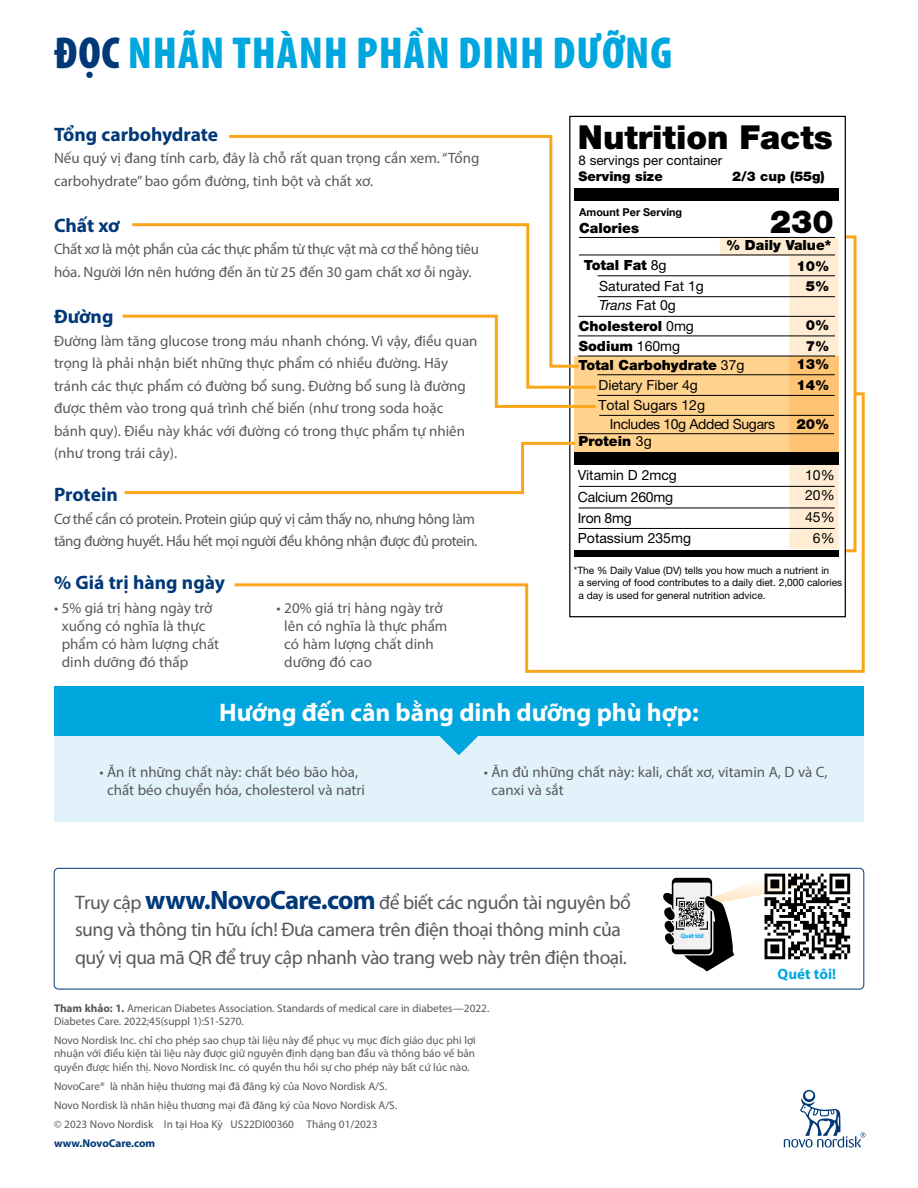
<style>
.page{position:relative;width:918px;height:1188px;background:#fff}
.page>*{position:absolute;margin:0;border:0;box-sizing:border-box;transform-origin:0 0}
.t1{font:900 condensed 45px "Myriad Pro";letter-spacing:.02em;color:#00a6de}
.t2{font:900 33.15px "Helvetica Neue LT Std";letter-spacing:-.005em;color:#000}
.t3{font:900 31.8px "Helvetica Neue LT Std";color:#000}
.t4{font:700 25.5px "Myriad Pro";color:#fff}
.t5{font:19.65px/27.6px "Myriad Pro";letter-spacing:-.025em;color:#58595b}
.t6{font:700 19.5px "Myriad Pro";color:#003878}
.t7{font:15px/18px "Myriad Pro";color:#58595b}
.t8{font:15px/22.5px "Myriad Pro";letter-spacing:-.03em;color:#58595b}
.t9{font:15px/22.5px "Myriad Pro";letter-spacing:-.025em;color:#58595b}
.t10{font:700 15px "Myriad Pro";color:#00a6de}
.t11{font:900 13.95px/20.9px "Helvetica Neue LT Std";color:#000}
.t12{font:13.95px/20.1px "Helvetica Neue";color:#000}
.t13{font:13.95px/19.4px "Helvetica Neue";letter-spacing:-.025em;color:#000}
.t14{font:13.95px/22.2px "Helvetica Neue";letter-spacing:-.02em;color:#000}
.t15{font:italic 13.95px "Helvetica Neue LT Std";color:#000}
.t16{font:900 13.35px "Helvetica Neue LT Std";color:#000}
.t17{font:13.35px "Helvetica Neue";color:#000}
.t18{font:11.25px/13.5px "Myriad Pro";color:#58595b}
.t19{font:700 11.25px "Myriad Pro";letter-spacing:-.005em;color:#003878}
.t20{font:700 10.8px "Helvetica Neue";color:#000}
.t21{font:10.2px/12.1px "Helvetica Neue";color:#000}
.t22{font:700 6.3px "Myriad Pro";letter-spacing:-.025em;color:#00aeef}
.s1{color:#003878}
.s2{font-family:"Helvetica Neue";font-weight:400}
.s3{font-family:"Helvetica Neue";font-style:normal}
.s4{font-weight:700;font-size:26.7px;color:#003878}
.s5{font-weight:700}
</style>
<div class="page">
<div style="left:575px;top:356px;width:264px;height:96px;background:#ffd38e"></div>
<hr style="left:597px;top:374px;width:238px;height:1px;background:#000">
<hr style="left:579px;top:237px;width:256px;height:1px;background:#000">
<hr style="left:579px;top:255px;width:256px;height:1px;background:#000">
<hr style="left:598px;top:275px;width:237px;height:1px;background:#000">
<hr style="left:578px;top:356px;width:257px;height:1px;background:#000">
<hr style="left:578px;top:336px;width:257px;height:1px;background:#000">
<hr style="left:578px;top:316px;width:257px;height:1px;background:#000">
<hr style="left:598px;top:296px;width:237px;height:1px;background:#000">
<div style="left:575px;top:188px;width:264px;height:13px;background:#000"></div>
<svg style="left:229px;top:133px;width:346px;height:89px"></svg>
<svg style="left:132px;top:222px;width:467px;height:91px"></svg>
<svg style="left:122px;top:313px;width:477px;height:78px"></svg>
<svg style="left:124px;top:491px;width:108px;height:3px"></svg>
<div style="left:845px;top:235px;width:12px;height:317px;border:3px solid #faa61a"></div>
<svg style="left:232px;top:391px;width:633px;height:282px"></svg>
<div style="left:54px;top:736px;width:810px;height:86px;background:#e2f2fa"></div>
<svg style="left:440px;top:736px;width:38px;height:19px"></svg>
<div style="left:54px;top:686px;width:810px;height:50px;background:#00a6de"></div>
<div style="left:54px;top:868px;width:810px;height:121px;border:1px solid #003878;border-radius:4px"></div>
<svg style="left:663px;top:874px;width:187px;height:98px"></svg>
<svg style="left:784px;top:1090px;width:82px;height:58px"></svg>
<svg style="left:720px;top:238px;width:119px;height:311px"></svg>
<h1 class="t1" style="left:54px;top:24px;width:619px"><span class="s1">ĐỌC</span> NHÃN THÀNH PHẦN DINH DƯỠNG</h1>
<h3 class="t6" style="left:54px;top:122px;width:166px">Tổng carbohydrate</h3>
<p class="t7" style="left:54px;top:147px;width:427px;line-height:22.5px">Nếu quý vị đang tính carb, đây là chỗ rất quan trọng cần xem. “Tổng carbohydrate” bao gồm đường, tinh bột và chất xơ.</p>
<h3 class="t6" style="left:54px;top:212px;width:67px">Chất xơ</h3>
<p class="t9" style="left:54px;top:238px;width:427px">Chất xơ là một phần của các thực phẩm từ thực vật mà cơ thể hông tiêu hóa. Người lớn nên hướng đến ăn từ 25 đến 30 gam chất xơ ỗi ngày.</p>
<h3 class="t6" style="left:54px;top:304px;width:61px">Đường</h3>
<p class="t7" style="left:54px;top:329px;width:425px;line-height:22.5px">Đường làm tăng glucose trong máu nhanh chóng. Vì vậy, điều quan trọng là phải nhận biết những thực phẩm có nhiều đường. Hãy tránh các thực phẩm có đường bổ sung. Đường bổ sung là đường được thêm vào trong quá trình chế biến (như trong soda hoặc bánh quy). Điều này khác với đường có trong thực phẩm tự nhiên (như trong trái cây).</p>
<h3 class="t6" style="left:54px;top:482px;width:65px">Protein</h3>
<p class="t8" style="left:54px;top:507px;width:425px">Cơ thể cần có protein. Protein giúp quý vị cảm thấy no, nhưng hông làm tăng đường huyết. Hầu hết mọi người đều không nhận được đủ protein.</p>
<h3 class="t6" style="left:54px;top:570px;width:173px">% Giá trị hàng ngày</h3>
<p class="t7" style="left:62px;top:599px;width:159px;text-indent:-8px">• 5% giá trị hàng ngày trở xuống có nghĩa là thực phẩm có hàm lượng chất dinh dưỡng đó thấp</p>
<p class="t7" style="left:284px;top:599px;width:165px;text-indent:-8px">• 20% giá trị hàng ngày trở lên có nghĩa là thực phẩm có hàm lượng chất dinh dưỡng đó cao</p>
<h2 class="t2" style="left:578px;top:117px;width:256px">Nutrition Facts</h2>
<p class="t17" style="left:579px;top:153px;width:145px">8 servings per container</p>
<p class="t16" style="left:579px;top:168px;width:86px">Serving size</p>
<p class="t16" style="left:732px;top:168px;width:94px">2/3 cup (55g)</p>
<p class="t11" style="left:579px;top:218px;width:61px">Calories</p>
<p class="t20" style="left:579px;top:204px;width:105px">Amount Per Serving</p>
<h3 class="t3" style="left:770px;top:203px;width:65px">230</h3>
<p class="t11" style="left:584px;top:255px;width:84px">Total Fat <span class="s2">8g</span></p>
<p class="t12" style="left:599px;top:275px;width:106px">Saturated Fat 1g</p>
<p class="t15" style="left:599px;top:297px;width:78px">Trans <span class="s3">Fat 0g</span></p>
<p class="t11" style="left:726px;top:235px;width:107px">% Daily Value*</p>
<p class="t11" style="left:797px;top:255px;width:34px">10%</p>
<p class="t11" style="left:806px;top:275px;width:25px">5%</p>
<p class="t11" style="left:579px;top:316px;width:117px;line-height:20.1px">Cholesterol <span class="s2">0mg<br></span>Sodium <span class="s2">160mg</span></p>
<p class="t11" style="left:579px;top:354px;width:168px">Total Carbohydrate <span class="s2">37g</span></p>
<p class="t12" style="left:598px;top:375px;width:101px">Dietary Fiber 4g</p>
<p class="t13" style="left:610px;top:395px;width:167px;text-indent:-12px">Total Sugars 12g<br>Includes 10g Added Sugars</p>
<p class="t11" style="left:579px;top:431px;width:75px">Protein <span class="s2">3g</span></p>
<p class="t14" style="left:578px;top:464px;width:101px">Vitamin D 2mcg<br>Calcium 260mg</p>
<p class="t12" style="left:578px;top:507px;width:115px">Iron 8mg<br>Potassium 235mg</p>
<p class="t11" style="left:806px;top:315px;width:25px">0%<br>7%</p>
<p class="t11" style="left:797px;top:354px;width:34px;line-height:20.4px">13%<br>14%</p>
<p class="t11" style="left:797px;top:413px;width:34px">20%</p>
<p class="t12" style="left:805px;top:465px;width:31px">10%<br>20%</p>
<p class="t12" style="left:805px;top:506px;width:31px;line-height:21px;text-align:center">45%<br>6%</p>
<p class="t21" style="left:579px;top:564px;width:265px;text-indent:-5px">*The % Daily Value (DV) tells you how much a nutrient in<br>a serving of food contributes to a daily diet. 2,000 calories a day is used for general nutrition advice.</p>
<h3 class="t4" style="left:219px;top:696px;width:481px">Hướng đến cân bằng dinh dưỡng phù hợp:</h3>
<p class="t7" style="left:99px;top:763px;width:267px;text-align:center">• Ăn ít những chất này: chất béo bão hòa, chất béo chuyển hóa, cholesterol và natri</p>
<p class="t7" style="left:491px;top:763px;width:338px;text-indent:-8px">• Ăn đủ những chất này: kali, chất xơ, vitamin A, D và C, canxi và sắt</p>
<h3 class="t5" style="left:75px;top:888px;width:557px">Truy cập <span class="s4">www.NovoCare.com</span> để biết các nguồn tài nguyên bổ sung và thông tin hữu ích! Đưa camera trên điện thoại thông minh của quý vị qua mã QR để truy cập nhanh vào trang web này trên điện thoại.</h3>
<p class="t18" style="left:54px;top:1001px;width:437px"><span class="s5">Tham khảo: 1.</span> American Diabetes Association. Standards of medical care in diabetes—2022.<br>Diabetes Care. 2022;45(suppl 1):S1-S270.</p>
<p class="t18" style="left:54px;top:1033px;width:423px;text-align:justify">Novo Nordisk Inc. chỉ cho phép sao chụp tài liệu này để phục vụ mục đích giáo dục phi lợi nhuận với điều kiện tài liệu này được giữ nguyên định dạng ban đầu và thông báo về bản quyền được hiển thị. Novo Nordisk Inc. có quyền thu hồi sự cho phép này bất cứ lúc nào.</p>
<p class="t18" style="left:54px;top:1076px;width:345px;line-height:18.9px">NovoCare® là nhãn hiệu thương mại đã đăng ký của Novo Nordisk A/S.<br>Novo Nordisk là nhãn hiệu thương mại đã đăng ký của Novo Nordisk A/S. © 2023 Novo Nordisk In tại Hoa Kỳ US22DI00360 Tháng 01/2023</p>
<p class="t19" style="left:54px;top:1135px;width:103px">www.NovoCare.com</p>
<p class="t22" style="left:681px;top:932px;width:25px">Quét tôi!</p>
<p class="t10" style="left:778px;top:965px;width:60px">Quét tôi!</p>
</div>
